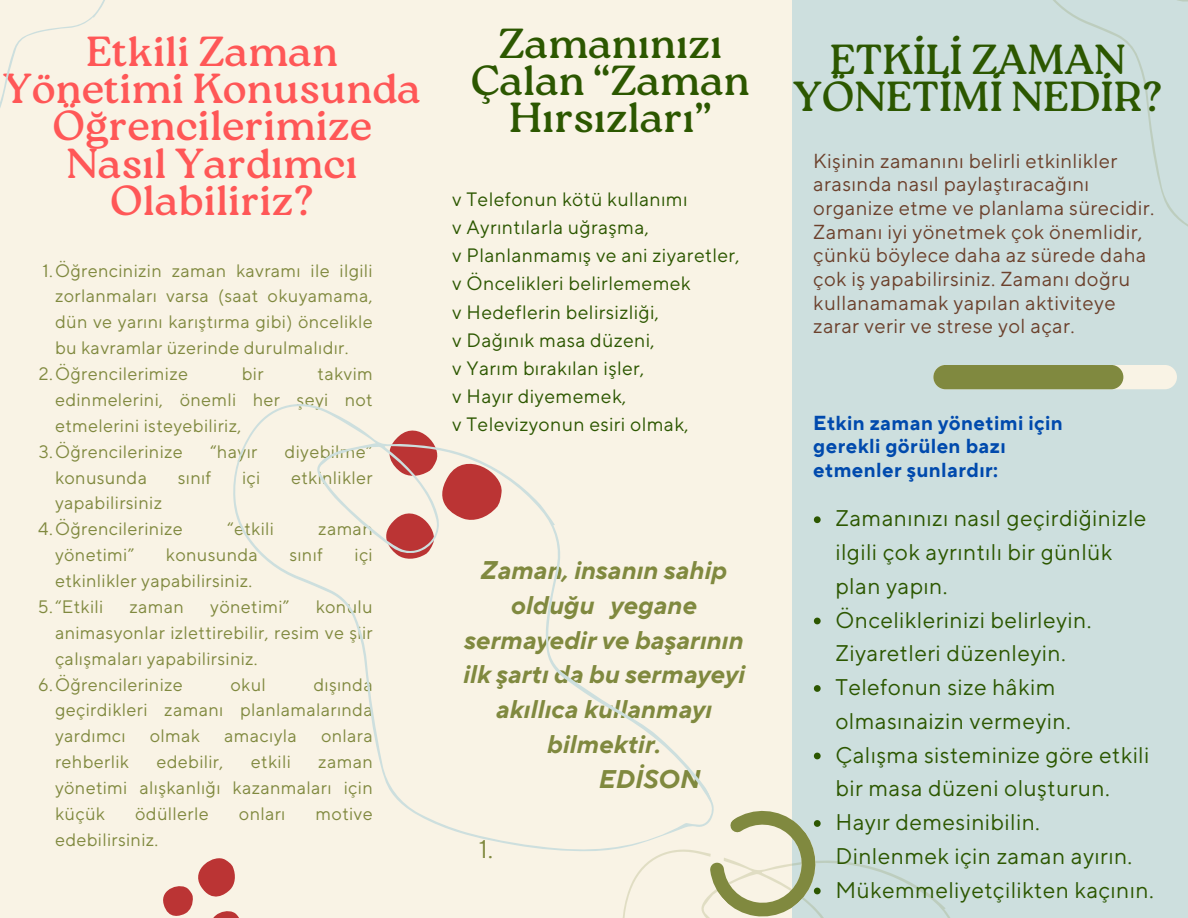
<style>
.page{position:relative;width:1188px;height:918px;background:#f9f3e5}
.page>*{position:absolute;margin:0;border:0;box-sizing:border-box;transform-origin:0 0}
.t1{font:42px/37.2px "Roca Two";color:#ff5757;text-align:center}
.t2{font:42px/37.2px "Roca Two";color:#2c5700;text-align:center}
.t3{font:italic 700 25.5px "TT Norms Pro";color:#80893f}
.t4{font:25.5px "TT Norms Pro";color:#80893f}
.t5{font:22.65px/33.8px "TT Norms Pro";letter-spacing:.02em;color:#2c5700}
.t6{font:20.25px/23.7px "TT Norms Pro";letter-spacing:.02em;color:#6c412c}
.t7{font:700 20.25px/23.7px "TT Norms Pro";letter-spacing:.02em;color:#004aad}
.t8{font:19.35px/28.2px "TT Norms Pro";letter-spacing:.02em;color:#2c5700}
.t9{font:18px/25.8px "TT Norms Pro";letter-spacing:.02em;color:#80893f;text-align:justify}
</style>
<div class="page">
<div style="left:792px;top:0;width:396px;height:918px;background:#cddfde"></div>
<svg style="left:1053px;top:0;width:135px;height:227px"></svg>
<svg style="left:0;top:0;width:105px;height:108px"></svg>
<svg style="left:814px;top:516px;width:7px;height:7px"></svg>
<svg style="left:814px;top:618px;width:7px;height:6px"></svg>
<svg style="left:814px;top:685px;width:7px;height:7px"></svg>
<svg style="left:814px;top:753px;width:7px;height:6px"></svg>
<svg style="left:721px;top:810px;width:100px;height:108px"></svg>
<div style="left:933px;top:365px;width:244px;height:24px;background:#f9f3e5;border-radius:12px"></div>
<div style="left:933px;top:365px;width:190px;height:24px;background:#80893f;border-radius:12px"></div>
<svg style="left:163px;top:872px;width:36px;height:44px"></svg>
<svg style="left:199px;top:404px;width:522px;height:514px"></svg>
<p class="t1" style="left:3px;top:33px;width:419px">Etkili Zaman<br>Yönetimi Konusunda<br>Öğrencilerimize<br>Nasıl Yardımcı<br>Olabiliriz?</p>
<p class="t2" style="left:471px;top:25px;width:281px">Zamanınızı<br>Çalan “Zaman<br>Hırsızları”</p>
<p class="t8" style="left:452px;top:186px;width:289px">v Telefonun kötü kullanımı<br>v Ayrıntılarla uğraşma,<br>v Planlanmamış ve ani ziyaretler, v Öncelikleri belirlememek<br>v Hedeflerin belirsizliği,<br>v Dağınık masa düzeni,<br>v Yarım bırakılan işler,<br>v Hayır diyememek,<br>v Televizyonun esiri olmak,</p>
<p class="t9" style="left:55px;top:258px;width:319px;text-indent:-13px">1.Öğrencinizin zaman kavramı ile ilgili zorlanmaları varsa (saat okuyamama, dün ve yarını karıştırma gibi) öncelikle bu kavramlar üzerinde durulmalıdır.</p>
<p class="t9" style="left:39px;top:362px;width:151px">2.Öğrencilerimize</p>
<p class="t9" style="left:242px;top:362px;width:23px">bir</p>
<p class="t9" style="left:55px;top:362px;width:319px;text-indent:262px">takvim edinmelerini, önemli her şeyi not etmelerini isteyebiliriz,</p>
<h2 class="t9" style="left:39px;top:439px;width:146px">3.Öğrencilerinize</h2>
<h2 class="t9" style="left:210px;top:439px;width:49px">“hayır</h2>
<h2 class="t9" style="left:285px;top:439px;width:90px">diyebilme”</h2>
<h2 class="t9" style="left:55px;top:465px;width:93px">konusunda</h2>
<h2 class="t9" style="left:178px;top:465px;width:35px">sınıf</h2>
<h2 class="t9" style="left:242px;top:465px;width:20px">içi</h2>
<h2 class="t9" style="left:291px;top:465px;width:83px">etkinlikler</h2>
<h2 class="t9" style="left:55px;top:491px;width:108px">yapabilirsiniz</h2>
<h2 class="t9" style="left:38px;top:517px;width:146px">4.Öğrencilerinize</h2>
<h2 class="t9" style="left:227px;top:517px;width:48px">“etkili</h2>
<h2 class="t9" style="left:318px;top:517px;width:56px">zaman</h2>
<h2 class="t9" style="left:55px;top:543px;width:81px">yönetimi”</h2>
<h2 class="t9" style="left:166px;top:543px;width:93px">konusunda</h2>
<h2 class="t9" style="left:289px;top:543px;width:35px">sınıf</h2>
<h2 class="t9" style="left:355px;top:543px;width:20px">içi</h2>
<h2 class="t9" style="left:55px;top:569px;width:199px">etkinlikler yapabilirsiniz.</h2>
<h6 class="t9" style="left:38px;top:594px;width:67px">5.“Etkili</h6>
<h6 class="t9" style="left:130px;top:594px;width:56px">zaman</h6>
<h6 class="t9" style="left:210px;top:594px;width:81px">yönetimi”</h6>
<p class="t3" style="left:480px;top:555px;width:247px">Zaman, insanın sahip</p>
<p class="t3" style="left:510px;top:589px;width:188px">olduğu yegane</p>
<p class="t3" style="left:463px;top:624px;width:281px">sermayedir ve başarının</p>
<p class="t3" style="left:462px;top:659px;width:283px">ilk şartı da bu sermayeyi</p>
<p class="t3" style="left:495px;top:694px;width:218px">akıllıca kullanmayı</p>
<p class="t3" style="left:546px;top:729px;width:115px">bilmektir.</p>
<p class="t3" style="left:597px;top:764px;width:103px">EDİSON</p>
<h6 class="t9" style="left:55px;top:594px;width:319px;text-indent:261px">konulu animasyonlar izlettirebilir, resim ve şiir çalışmaları yapabilirsiniz.</h6>
<p class="t9" style="left:38px;top:672px;width:146px">6.Öğrencilerinize</p>
<p class="t9" style="left:230px;top:672px;width:37px">okul</p>
<p class="t9" style="left:55px;top:672px;width:319px;text-indent:258px">dışında geçirdikleri zamanı planlamalarında yardımcı</p>
<p class="t9" style="left:150px;top:724px;width:52px">olmak</p>
<p class="t9" style="left:224px;top:724px;width:74px">amacıyla</p>
<p class="t9" style="left:321px;top:724px;width:53px">onlara</p>
<p class="t9" style="left:55px;top:750px;width:75px">rehberlik</p>
<p class="t9" style="left:157px;top:750px;width:68px">edebilir,</p>
<p class="t9" style="left:251px;top:750px;width:41px">etkili</p>
<p class="t9" style="left:55px;top:750px;width:319px;text-indent:263px">zaman yönetimi alışkanlığı kazanmaları için küçük</p>
<p class="t9" style="left:135px;top:801px;width:75px">ödüllerle</p>
<p class="t9" style="left:239px;top:801px;width:48px">onları</p>
<p class="t9" style="left:316px;top:801px;width:59px">motive</p>
<p class="t9" style="left:55px;top:827px;width:105px">edebilirsiniz.</p>
<h2 class="t4" style="left:479px;top:834px;width:16px">1.</h2>
<p class="t2" style="left:793px;top:41px;width:371px">ETKİLİ ZAMAN<br>YÖNETİMİ NEDİR?</p>
<h1 class="t6" style="left:813px;top:150px;width:343px">Kişinin zamanını belirli etkinlikler arasında nasıl paylaştıracağını organize etme ve planlama sürecidir.<br>Zamanı iyi yönetmek çok önemlidir, çünkü böylece daha az sürede daha çok iş yapabilirsiniz. Zamanı doğru kullanamamak yapılan aktiviteye zarar verir ve strese yol açar.</h1>
<p class="t7" style="left:813px;top:412px;width:251px">Etkin zaman yönetimi için gerekli görülen bazı etmenler şunlardır:</p>
<h6 class="t5" style="left:835px;top:503px;width:313px">Zamanınızı nasıl geçirdiğinizle ilgili çok ayrıntılı bir günlük plan yapın.</h6>
<h5 class="t5" style="left:835px;top:604px;width:258px">Önceliklerinizi belirleyin.<br>Ziyaretleri düzenleyin.</h5>
<p class="t5" style="left:835px;top:671px;width:237px">Telefonun size hâkim olmasınaizin vermeyin.</p>
<p class="t5" style="left:835px;top:739px;width:315px">Çalışma sisteminize göre etkili bir masa düzeni oluşturun.</p>
<p class="t5" style="left:835px;top:806px;width:298px">Hayır demesinibilin.<br>Dinlenmek için zaman ayırın.</p>
<p class="t5" style="left:835px;top:874px;width:320px">Mükemmeliyetçilikten kaçının.</p>
</div>
